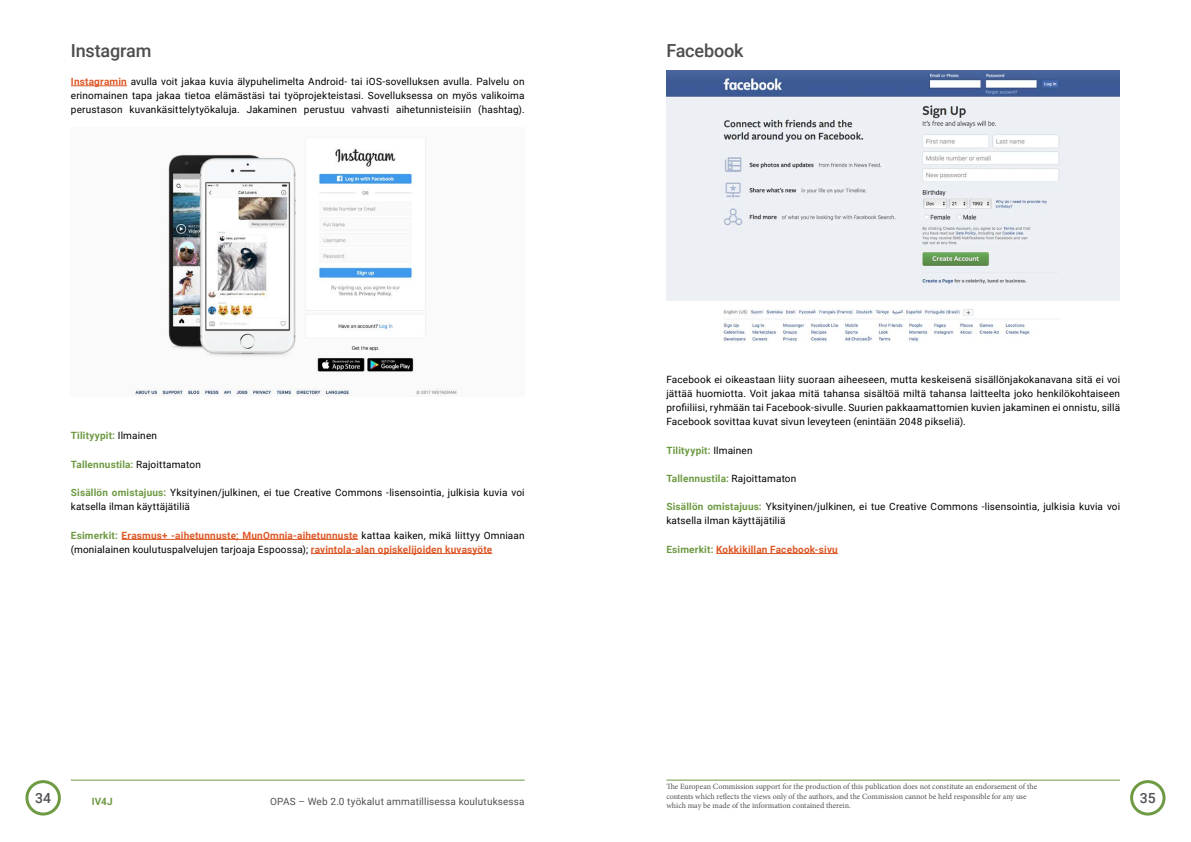
<style>
.page{position:relative;width:1191px;height:842px;background:#fff}
.page>*{position:absolute;margin:0;border:0;box-sizing:border-box;transform-origin:0 0}
.Heading_Inner{font:500 18px "Roboto";letter-spacing:-.01em;color:#4d4d4f}
.t1{font:500 14px "Roboto";color:#505256}
.Normal_Paragraph_Jus{font:10px/14.2px "Roboto";letter-spacing:.015em;color:#000;text-align:justify}
.Normal_Paragraph_Jus-2{font:700 10px/14.2px "Roboto";letter-spacing:.02em;color:#dd5928}
.Normal_Paragraph_Jus-3{font:700 10px "Roboto";letter-spacing:.02em;color:#6e9a43}
.t2{font:10px "Roboto";letter-spacing:.015em;color:#505256}
.t3{font:8px/9.6px "Minion Pro";letter-spacing:-.005em;color:#505256}
.s1{font-weight:700;color:#dd5928}
.s2{font-weight:400;color:#000}
.s3{font-weight:700;color:#6e9a43}
.s4{color:#6e9a43}
</style>
<div class="page">
<div style="left:1130px;top:780px;width:35px;height:35px;border:3px solid #6e9a43;border-radius:50%"></div>
<div style="left:25px;top:780px;width:36px;height:35px;border:3px solid #6e9a43;border-radius:50%"></div>
<hr style="left:71px;top:780px;width:453px;height:1px;background:#6e9a43">
<hr style="left:666px;top:780px;width:454px;height:1px;background:#6e9a43">
<hr style="left:71px;top:86px;width:56px;height:1px;background:#dd5928">
<hr style="left:122px;top:539px;width:236px;height:1px;background:#dd5928">
<hr style="left:311px;top:553px;width:181px;height:1px;background:#dd5928">
<img style="left:131px;top:139px;width:326px;height:257px">
<hr style="left:716px;top:553px;width:122px;height:1px;background:#dd5928">
<img style="left:666px;top:71px;width:453px;height:271px">
<p class="Heading_Inner" style="left:71px;top:38px;width:82px">Instagram</p>
<p class="Normal_Paragraph_Jus" style="left:71px;top:74px;width:455px"><span class="s1">Instagramin</span> avulla voit jakaa kuvia älypuhelimelta Android- tai iOS-sovelluksen avulla. Palvelu on erinomainen tapa jakaa tietoa elämästäsi tai työprojekteistasi. Sovelluksessa on myös valikoima perustason kuvankäsittelytyökaluja. Jakaminen perustuu vahvasti aihetunnisteisiin (hashtag).</p>
<p class="Normal_Paragraph_Jus-3" style="left:71px;top:429px;width:88px">Tilityypit: <span class="s2">Ilmainen</span></p>
<p class="Normal_Paragraph_Jus-3" style="left:71px;top:457px;width:131px">Tallennustila: <span class="s2">Rajoittamaton</span></p>
<p class="Normal_Paragraph_Jus" style="left:71px;top:485px;width:455px"><span class="s3">Sisällön omistajuus:</span> Yksityinen/julkinen, ei tue Creative Commons -lisensointia, julkisia kuvia voi katsella ilman käyttäjätiliä</p>
<p class="Normal_Paragraph_Jus-2" style="left:71px;top:528px;width:455px"><span class="s4">Esimerkit:</span> Erasmus+ -aihetunnuste; MunOmnia-aihetunnuste <span class="s2">kattaa kaiken, mikä liittyy Omniaan (monialainen koulutuspalvelujen tarjoaja Espoossa);</span> ravintola-alan opiskelijoiden kuvasyöte</p>
<p class="Heading_Inner" style="left:666px;top:38px;width:79px">Facebook</p>
<p class="Normal_Paragraph_Jus" style="left:666px;top:372px;width:455px">Facebook ei oikeastaan liity suoraan aiheeseen, mutta keskeisenä sisällönjakokanavana sitä ei voi jättää huomiotta. Voit jakaa mitä tahansa sisältöä miltä tahansa laitteelta joko henkilökohtaiseen profiiliisi, ryhmään tai Facebook-sivulle. Suurien pakkaamattomien kuvien jakaminen ei onnistu, sillä Facebook sovittaa kuvat sivun leveyteen (enintään 2048 pikseliä).</p>
<p class="Normal_Paragraph_Jus-3" style="left:666px;top:443px;width:88px">Tilityypit: <span class="s2">Ilmainen</span></p>
<p class="Normal_Paragraph_Jus-3" style="left:666px;top:471px;width:131px">Tallennustila: <span class="s2">Rajoittamaton</span></p>
<p class="Normal_Paragraph_Jus" style="left:666px;top:499px;width:455px"><span class="s3">Sisällön omistajuus:</span> Yksityinen/julkinen, ei tue Creative Commons -lisensointia, julkisia kuvia voi katsella ilman käyttäjätiliä</p>
<p class="Normal_Paragraph_Jus-2" style="left:666px;top:542px;width:173px"><span class="s4">Esimerkit:</span> Kokkikillan Facebook-sivu</p>
<p class="t3" style="left:666px;top:782px;width:372px">The European Commission support for the production of this publication does not constitute an endorsement of the contents which reflects the views only of the authors, and the Commission cannot be held responsible for any use</p>
<h2 class="t1" style="left:35px;top:788px;width:18px">34</h2>
<p class="Normal_Paragraph_Jus-3" style="left:92px;top:794px;width:23px">IV4J</p>
<h2 class="t1" style="left:1139px;top:788px;width:17px">35</h2>
<p class="t2" style="left:270px;top:794px;width:256px">OPAS – Web 2.0 työkalut ammatillisessa koulutuksessa</p>
<p class="t3" style="left:666px;top:801px;width:186px">which may be made of the information contained therein.</p>
</div>
